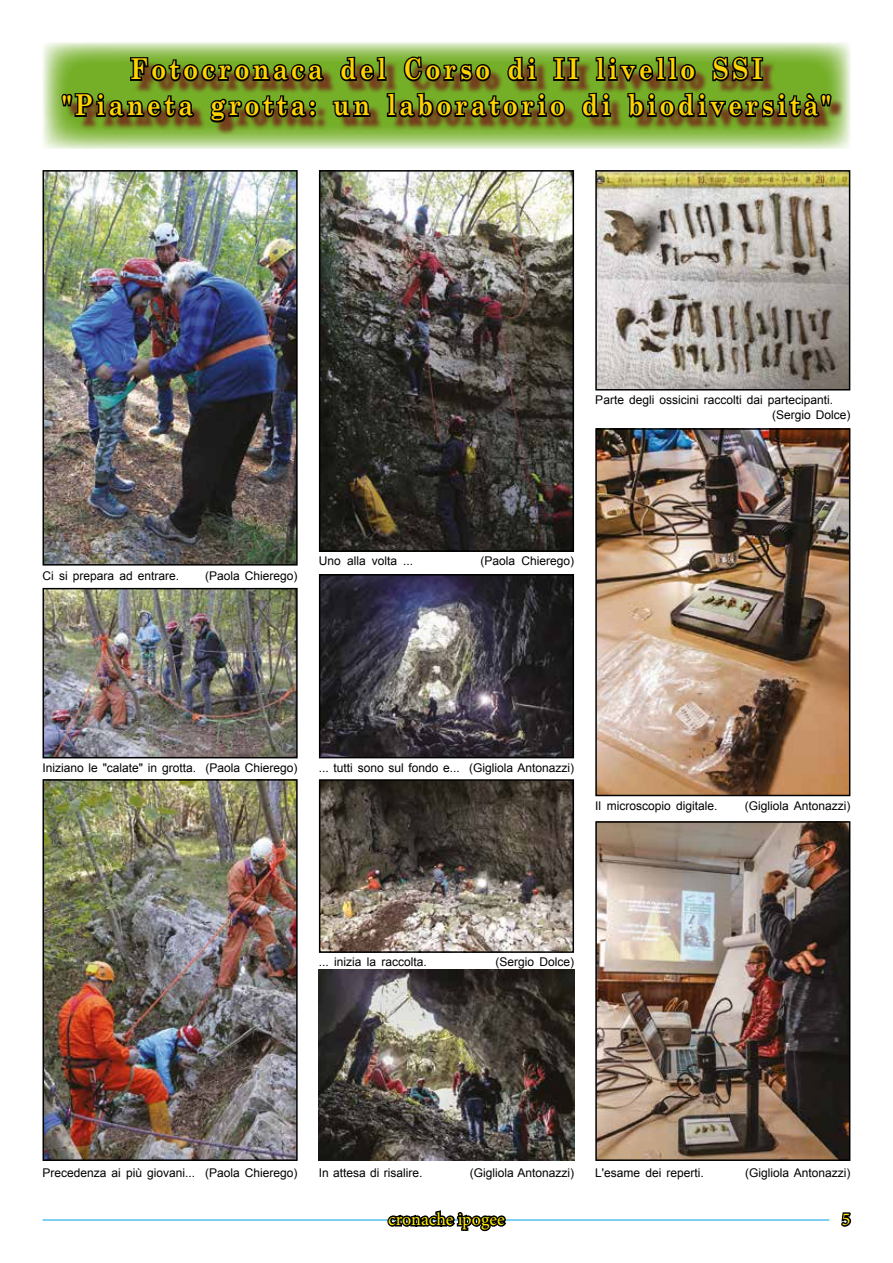
<style>
.page{position:relative;width:893px;height:1263px;background:#fff}
.page>*{position:absolute;margin:0;border:0;box-sizing:border-box;transform-origin:0 0}
.t1{font:700 28.8px/36px "Century Schoolbook";letter-spacing:.15em;color:#ffd300;text-align:center;scale:.83 1}
.t2{font:18px "Minion Pro";letter-spacing:-.005em;color:#ffed00}
.t3{font:12px/14.4px "Arial";color:#000}
</style>
<div class="page">
<hr style="left:43px;top:1220px;width:786px;height:1px;background:#009fe3">
<svg style="left:385px;top:1210px;width:123px;height:22px"></svg>
<svg style="left:841px;top:1212px;width:11px;height:15px"></svg>
<img style="left:598px;top:173px;width:249px;height:214px">
<div style="left:595px;top:170px;width:255px;height:220px;border:2px solid #000"></div>
<img style="left:322px;top:782px;width:249px;height:168px">
<div style="left:319px;top:779px;width:255px;height:174px;border:2px solid #000"></div>
<img style="left:598px;top:431px;width:249px;height:362px">
<div style="left:595px;top:428px;width:255px;height:368px;border:2px solid #000"></div>
<img style="left:598px;top:824px;width:249px;height:334px">
<div style="left:595px;top:821px;width:255px;height:340px;border:2px solid #000"></div>
<img style="left:319px;top:969px;width:255px;height:192px">
<img style="left:322px;top:577px;width:249px;height:178px">
<div style="left:319px;top:574px;width:255px;height:184px;border:2px solid #000"></div>
<img style="left:46px;top:782px;width:249px;height:376px">
<div style="left:43px;top:779px;width:255px;height:382px;border:2px solid #000"></div>
<img style="left:46px;top:591px;width:249px;height:164px">
<div style="left:43px;top:588px;width:255px;height:170px;border:2px solid #000"></div>
<img style="left:322px;top:173px;width:249px;height:376px">
<div style="left:319px;top:170px;width:255px;height:382px;border:2px solid #000"></div>
<img style="left:46px;top:173px;width:249px;height:390px">
<div style="left:43px;top:170px;width:255px;height:396px;border:2px solid #000"></div>
<svg style="left:43px;top:43px;width:808px;height:106px;background:#bfd99d"></svg>
<svg style="left:59px;top:55px;width:774px;height:83px;background:#5c7422"></svg>
<h1 class="t1" style="left:63px;top:50px;width:926px">Fotocronaca del Corso di II livello SSI "Pianeta grotta: un laboratorio di biodiversità"</h1>
<p class="t3" style="left:772px;top:393px;width:80px;text-indent:-177px">Parte degli ossicini raccolti dai partecipanti. (Sergio Dolce)</p>
<p class="t3" style="left:43px;top:568px;width:138px">Ci si prepara ad entrare.</p>
<p class="t3" style="left:205px;top:568px;width:94px">(Paola Chierego)</p>
<p class="t3" style="left:319px;top:553px;width:96px">Uno alla volta ...</p>
<p class="t3" style="left:481px;top:553px;width:95px">(Paola Chierego)</p>
<p class="t3" style="left:43px;top:761px;width:257px">Iniziano le "calate" in grotta. (Paola Chierego)</p>
<p class="t3" style="left:319px;top:761px;width:257px">... tutti sono sul fondo e... (Gigliola Antonazzi)</p>
<p class="t3" style="left:595px;top:799px;width:124px">Il microscopio digitale.</p>
<p class="t3" style="left:745px;top:799px;width:107px">(Gigliola Antonazzi)</p>
<p class="t3" style="left:319px;top:954px;width:109px">... inizia la raccolta.</p>
<p class="t3" style="left:495px;top:954px;width:80px">(Sergio Dolce)</p>
<p class="t3" style="left:43px;top:1166px;width:257px">Precedenza ai più giovani... (Paola Chierego)</p>
<p class="t3" style="left:319px;top:1166px;width:105px">In attesa di risalire.</p>
<p class="t3" style="left:470px;top:1166px;width:106px">(Gigliola Antonazzi)</p>
<p class="t3" style="left:595px;top:1166px;width:110px">L'esame dei reperti.</p>
<p class="t3" style="left:745px;top:1166px;width:107px">(Gigliola Antonazzi)</p>
<h2 class="t2" style="left:388px;top:1207px;width:118px">cronache ipogee</h2>
<h2 class="t2" style="left:842px;top:1207px;width:10px">5</h2>
</div>
